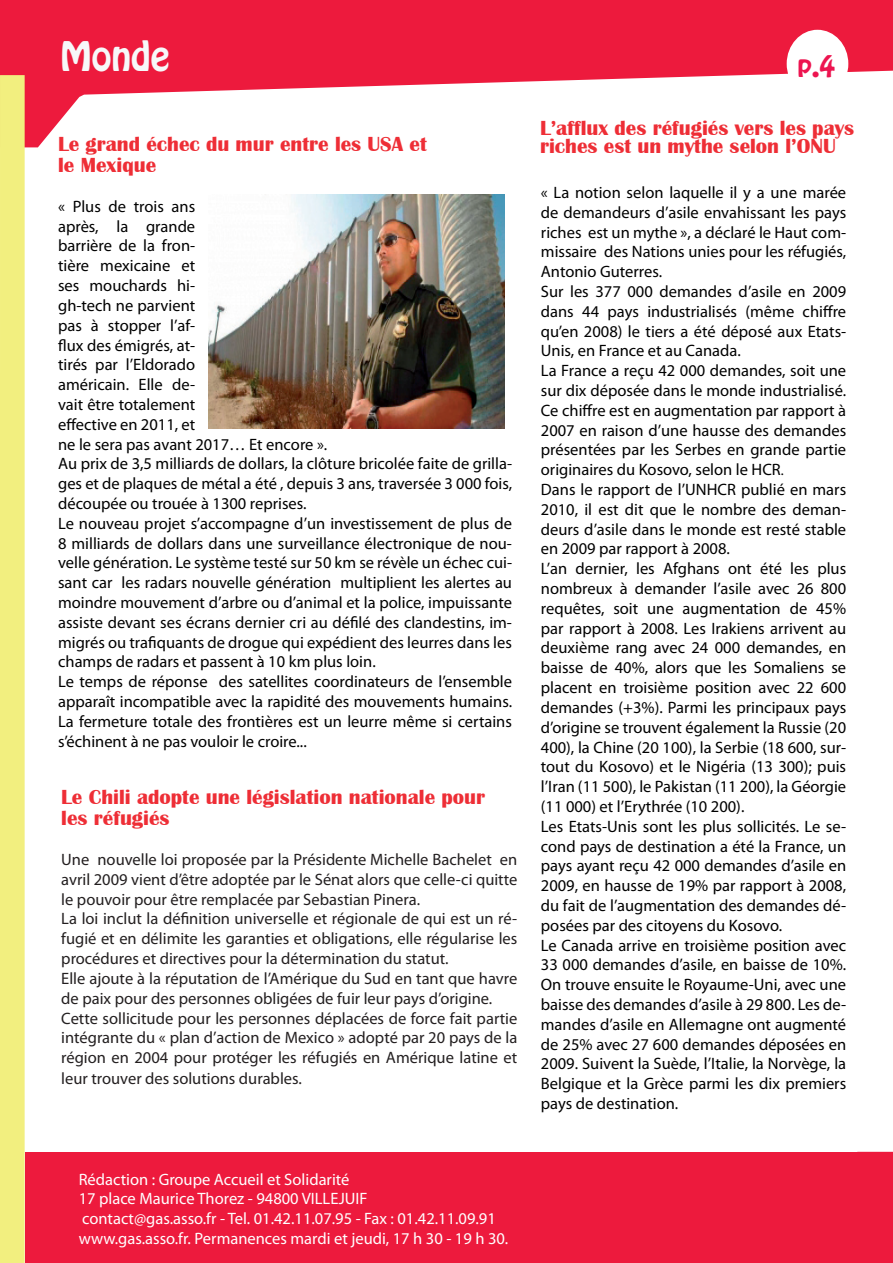
<style>
.page{position:relative;width:893px;height:1263px;background:#fff}
.page>*{position:absolute;margin:0;border:0;box-sizing:border-box;transform-origin:0 0}
.t1{font:36px "Hobo Std";color:#f7f8f9}
.t2{font:27px "Hobo Std";color:#ed1450}
.t3{font:700 21px/21px "Britannic";color:#ee2e36}
.t4{font:16.5px/19.8px "Myriad Pro";color:#000}
.t5{font:16.5px/20px "Myriad Pro";color:#231f20}
.t6{font:16.5px/19.8px "Myriad Pro";color:#fff}
.s1{font-size:14.25px}
</style>
<div class="page">
<svg style="left:0;top:0;width:893px;height:147px;fill:#ed1a3d"></svg>
<div style="left:864px;top:1152px;width:29px;height:111px;background:#ed1a3d"></div>
<div style="left:0;top:75px;width:25px;height:1188px;background:#f2ef7f"></div>
<div style="left:25px;top:1152px;width:839px;height:111px;background:#ed1a3d"></div>
<div style="left:787px;top:30px;width:61px;height:68px;background:#fff;border-radius:50%"></div>
<img style="left:208px;top:195px;width:296px;height:233px">
<h1 class="t1" style="left:61px;top:31px;width:111px">Monde</h1>
<h2 class="t2" style="left:797px;top:47px;width:39px">p.4</h2>
<p class="t3" style="left:540px;top:117px;width:316px">L’afflux des réfugiés vers les pays</p>
<p class="t3" style="left:58px;top:134px;width:370px">Le grand échec du mur entre les USA et</p>
<p class="t3" style="left:540px;top:135px;width:297px">riches est un mythe selon l’ONU</p>
<p class="t3" style="left:58px;top:155px;width:100px">le Mexique</p>
<p class="t4" style="left:58px;top:196px;width:455px">« Plus de trois ans<br>après, la grande<br>barrière de la fron-<br>tière mexicaine et<br>ses mouchards hi-<br>gh-tech ne parvient<br>pas à stopper l’af-<br>flux des émigrés, at-<br>tirés par l’Eldorado<br>américain. Elle de-<br>vait être totalement<br>effective en 2011, et<br>ne le sera pas avant 2017… Et encore ».<br>Au prix de 3,5 milliards de dollars, la clôture bricolée faite de grilla&shy;ges et de plaques de métal a été , depuis 3 ans, traversée 3 000 fois, découpée ou trouée à 1300 reprises.<br>Le nouveau projet s’accompagne d’un investissement de plus de 8 milliards de dollars dans une surveillance électronique de nou&shy;velle génération. Le système testé sur 50 km se révèle un échec cui&shy;sant car les radars nouvelle génération multiplient les alertes au moindre mouvement d’arbre ou d’animal et la police, impuissante assiste devant ses écrans dernier cri au défilé des clandestins, im&shy;migrés ou trafiquants de drogue qui expédient des leurres dans les champs de radars et passent à 10 km plus loin.<br>Le temps de réponse des satellites coordinateurs de l’ensemble apparaît incompatible avec la rapidité des mouvements humains.<br>La fermeture totale des frontières est un leurre même si certains s’échinent à ne pas vouloir le croire...</p>
<p class="t4" style="left:541px;top:182px;width:307px">« La notion selon laquelle il y a une marée de demandeurs d’asile envahissant les pays riches est un mythe », a déclaré le Haut com&shy;missaire des Nations unies pour les réfugiés, Antonio Guterres.<br>Sur les 377 000 demandes d’asile en 2009 dans 44 pays industrialisés (même chiffre qu’en 2008) le tiers a été déposé aux Etats-Unis, en France et au Canada.<br>La France a reçu 42 000 demandes, soit une sur dix déposée dans le monde industrialisé.<br>Ce chiffre est en augmentation par rapport à 2007 en raison d’une hausse des demandes présentées par les Serbes en grande partie originaires du Kosovo, selon le HCR<span class="s1">.<br></span>Dans le rapport de l’UNHCR publié en mars 2010, il est dit que le nombre des deman&shy;deurs d’asile dans le monde est resté stable en 2009 par rapport à 2008.<br>L’an dernier, les Afghans ont été les plus nombreux à demander l’asile avec 26 800 requêtes, soit une augmentation de 45% par rapport à 2008. Les Irakiens arrivent au deuxième rang avec 24 000 demandes, en baisse de 40%, alors que les Somaliens se placent en troisième position avec 22 600 demandes (+3%). Parmi les principaux pays d’origine se trouvent également la Russie (20<br>400), la Chine (20 100), la Serbie (18 600, sur&shy;tout du Kosovo) et le Nigéria (13 300); puis l’Iran (11 500), le Pakistan (11 200), la Géorgie (11 000) et l’Erythrée (10 200).<br>Les Etats-Unis sont les plus sollicités. Le se&shy;cond pays de destination a été la France, un pays ayant reçu 42 000 demandes d’asile en 2009, en hausse de 19% par rapport à 2008, du fait de l’augmentation des demandes dé&shy;posées par des citoyens du Kosovo.<br>Le Canada arrive en troisième position avec 33 000 demandes d’asile, en baisse de 10%.<br>On trouve ensuite le Royaume-Uni, avec une baisse des demandes d’asile à 29 800. Les de&shy;mandes d’asile en Allemagne ont augmenté de 25% avec 27 600 demandes déposées en 2009. Suivent la Suède, l’Italie, la Norvège, la Belgique et la Grèce parmi les dix premiers pays de destination.</p>
<p class="t3" style="left:61px;top:787px;width:425px">Le Chili adopte une législation nationale pour les réfugiés</p>
<p class="t5" style="left:61px;top:849px;width:458px">Une nouvelle loi proposée par la Présidente Michelle Bachelet en avril 2009 vient d’être adoptée par le Sénat alors que celle-ci quitte le pouvoir pour être remplacée par Sebastian Pinera.<br>La loi inclut la définition universelle et régionale de qui est un ré&shy;fugié et en délimite les garanties et obligations, elle régularise les procédures et directives pour la détermination du statut.<br>Elle ajoute à la réputation de l’Amérique du Sud en tant que havre de paix pour des personnes obligées de fuir leur pays d’origine.<br>Cette sollicitude pour les personnes déplacées de force fait partie intégrante du « plan d’action de Mexico » adopté par 20 pays de la région en 2004 pour protéger les réfugiés en Amérique latine et leur trouver des solutions durables.</p>
<p class="t6" style="left:79px;top:1169px;width:431px">Rédaction : Groupe Accueil et Solidarité<br>17 place Maurice Thorez - 94800 VILLEJUIF<br>contact@gas.asso.fr - Tel. 01.42.11.07.95 - Fax : 01.42.11.09.91 www.gas.asso.fr. Permanences mardi et jeudi, 17 h 30 - 19 h 30.</p>
</div>
